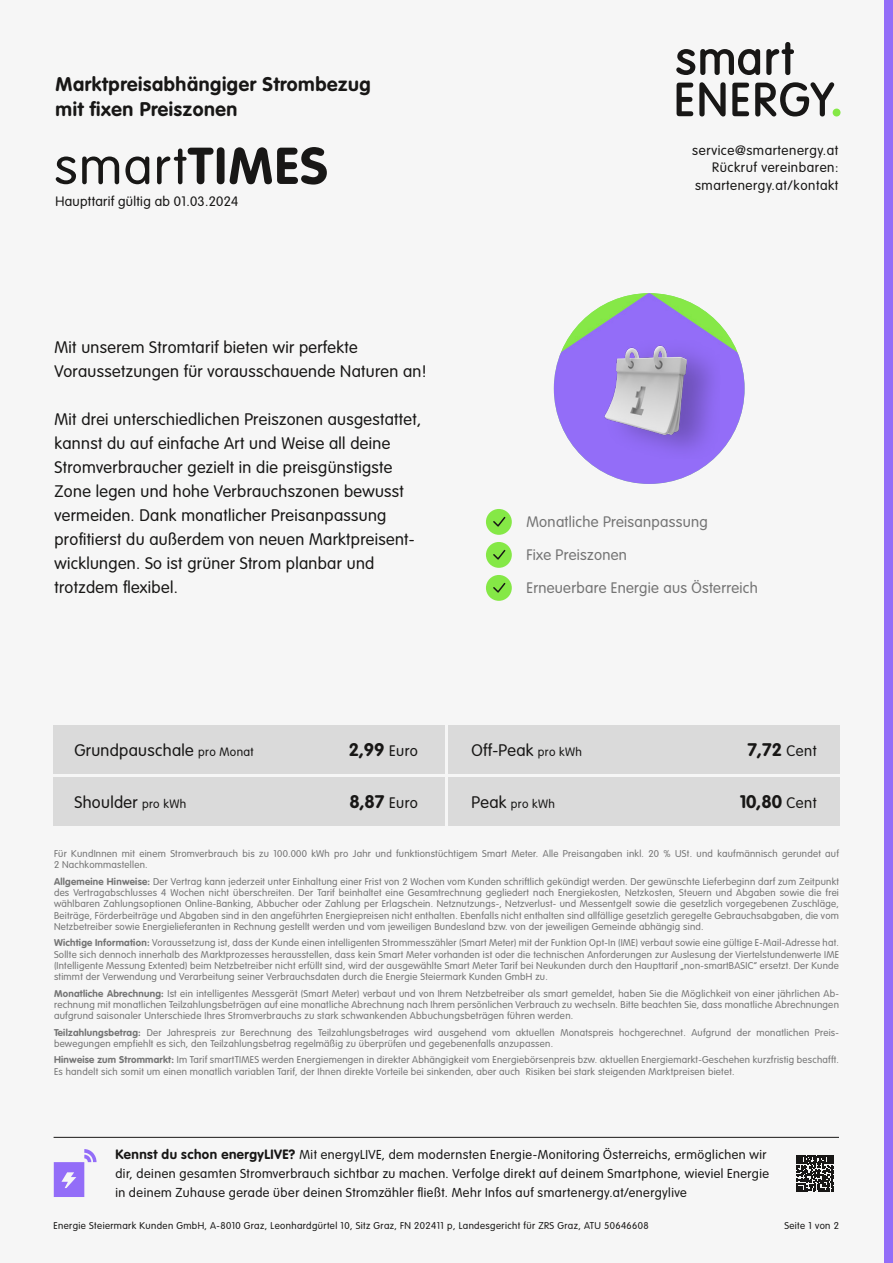
<style>
.page{position:relative;width:893px;height:1263px;background:#fff}
.page>*{position:absolute;margin:0;border:0;box-sizing:border-box;transform-origin:0 0}
.t1{font:300 51px "VAG Rounded Std";letter-spacing:.035em;color:#181716}
.t2{font:700 19.5px/25.5px "VAG Rounded Std";letter-spacing:.03em;color:#181716}
.t3{font:700 18px "VAG Rounded Std";color:#181716}
.t4{font:300 16.5px/24px "VAG Rounded Std";letter-spacing:.02em;color:#181716}
.t5{font:300 15px "VAG Rounded Std";letter-spacing:.02em;color:#747474}
.t6{font:300 13.5px/17.2px "VAG Rounded Std";letter-spacing:.04em;color:#181716;text-align:right}
.t7{font:300 13.5px "VAG Rounded Std";letter-spacing:.02em;color:#181716}
.t8{font:300 12.75px/18.9px "VAG Rounded Std";letter-spacing:.04em;color:#181716}
.t9{font:300 12px "VAG Rounded Std";letter-spacing:.03em;color:#181716}
.t10{font:300 9.75px/11.2px "VAG Rounded Std";letter-spacing:.025em;color:#747474}
.t11{font:300 9.75px "VAG Rounded Std";letter-spacing:.04em;color:#181716}
.s1{font-weight:700}
.s2{font-size:12px}
.s3{font-weight:300;font-size:15px}
.s4{font-size:16.5px}
.s5{font-weight:700;font-size:13.35px}
</style>
<div class="page">
<div style="left:0;top:0;width:884px;height:1263px;background:#f6f6f6"></div>
<div style="left:884px;top:0;width:9px;height:1263px;background:#936df8"></div>
<div style="left:448px;top:725px;width:391px;height:49px;background:#dadada"></div>
<div style="left:54px;top:725px;width:391px;height:49px;background:#dadada"></div>
<div style="left:448px;top:777px;width:391px;height:49px;background:#dadada"></div>
<div style="left:54px;top:777px;width:391px;height:49px;background:#dadada"></div>
<div style="left:486px;top:509px;width:26px;height:26px;background:#85e846;border-radius:50%"></div>
<svg style="left:493px;top:516px;width:13px;height:11px"></svg>
<div style="left:486px;top:542px;width:26px;height:26px;background:#85e846;border-radius:50%"></div>
<svg style="left:493px;top:549px;width:13px;height:11px"></svg>
<div style="left:486px;top:575px;width:26px;height:26px;background:#85e846;border-radius:50%"></div>
<svg style="left:493px;top:582px;width:13px;height:11px"></svg>
<img style="left:553px;top:293px;width:191px;height:191px">
<svg style="left:766px;top:42px;width:28px;height:33px"></svg>
<svg style="left:677px;top:83px;width:16px;height:33px"></svg>
<svg style="left:699px;top:82px;width:27px;height:34px"></svg>
<svg style="left:732px;top:83px;width:17px;height:33px"></svg>
<svg style="left:676px;top:49px;width:84px;height:26px"></svg>
<svg style="left:755px;top:82px;width:86px;height:35px"></svg>
<hr style="left:54px;top:1137px;width:785px;height:1px;background:#181716">
<svg style="left:54px;top:1149px;width:43px;height:48px"></svg>
<svg style="left:796px;top:1155px;width:38px;height:37px"></svg>
<h2 class="t2" style="left:56px;top:72px;width:317px">Marktpreisabhängiger Strombezug mit fixen Preiszonen</h2>
<h1 class="t1" style="left:54px;top:137px;width:275px">smart<span class="s1">TIMES</span></h1>
<h3 class="t7" style="left:56px;top:194px;width:184px">Haupttarif gültig ab 01.03.2024</h3>
<h3 class="t4" style="left:54px;top:336px;width:374px">Mit unserem Stromtarif bieten wir perfekte<br>Voraussetzungen für vorausschauende Naturen an!</h3>
<p class="t4" style="left:54px;top:408px;width:368px">Mit drei unterschiedlichen Preiszonen ausgestattet, kannst du auf einfache Art und Weise all deine Stromverbraucher gezielt in die preisgünstigste Zone legen und hohe Verbrauchszonen bewusst vermeiden. Dank monatlicher Preisanpassung profitierst du außerdem von neuen Marktpreisent&shy;wicklungen. So ist grüner Strom planbar und trotzdem flexibel.</p>
<h3 class="t6" style="left:692px;top:142px;width:148px">service@smartenergy.at<br>Rückruf vereinbaren: smartenergy.at/kontakt</h3>
<h3 class="t5" style="left:526px;top:513px;width:183px">Monatliche Preisanpassung</h3>
<h3 class="t5" style="left:526px;top:546px;width:102px">Fixe Preiszonen</h3>
<h3 class="t5" style="left:526px;top:579px;width:233px">Erneuerbare Energie aus Österreich</h3>
<h3 class="t4" style="left:74px;top:739px;width:181px">Grundpauschale <span class="s2">pro Monat</span></h3>
<h3 class="t3" style="left:349px;top:739px;width:71px">2,99 <span class="s3">Euro</span></h3>
<h3 class="t4" style="left:472px;top:739px;width:112px">Off-Peak <span class="s2">pro kWh</span></h3>
<h3 class="t3" style="left:748px;top:739px;width:71px">7,72 <span class="s3">Cent</span></h3>
<h3 class="t4" style="left:74px;top:790px;width:113px">Shoulder <span class="s2">pro kWh</span></h3>
<h3 class="t3" style="left:349px;top:791px;width:70px">8,87 <span class="s3">Euro</span></h3>
<p class="t9" style="left:472px;top:796px;width:85px"><span class="s4">Peak</span> pro kWh</p>
<h3 class="t3" style="left:740px;top:791px;width:78px">10,80 <span class="s3">Cent</span></h3>
<p class="t10" style="left:54px;top:848px;width:786px">Für KundInnen mit einem Stromverbrauch bis zu 100.000 kWh pro Jahr und funktionstüchtigem Smart Meter. Alle Preisangaben inkl. 20 % USt. und kaufmännisch gerundet auf<br>2 Nachkommastellen.</p>
<p class="t10" style="left:54px;top:876px;width:786px;text-align:justify"><span class="s1">Allgemeine Hinweise:</span> Der Vertrag kann jederzeit unter Einhaltung einer Frist von 2 Wochen vom Kunden schriftlich gekündigt werden. Der gewünschte Lieferbeginn darf zum Zeitpunkt des Vertragabschlusses 4 Wochen nicht überschreiten. Der Tarif beinhaltet eine Gesamtrechnung gegliedert nach Energiekosten, Netzkosten, Steuern und Abgaben sowie die frei wählbaren Zahlungsoptionen Online-Banking, Abbucher oder Zahlung per Erlagschein. Netznutzungs-, Netzverlust- und Messentgelt sowie die gesetzlich vorgegebenen Zuschläge, Beiträge, Förderbeiträge und Abgaben sind in den angeführten Energiepreisen nicht enthalten. Ebenfalls nicht enthalten sind allfällige gesetzlich geregelte Gebrauchsabgaben, die vom Netzbetreiber sowie Energielieferanten in Rechnung gestellt werden und vom jeweiligen Bundesland bzw. von der jeweiligen Gemeinde abhängig sind.</p>
<p class="t10" style="left:54px;top:938px;width:786px;text-align:justify"><span class="s1">Wichtige Information:</span> Voraussetzung ist, dass der Kunde einen intelligenten Strommesszähler (Smart Meter) mit der Funktion Opt-In (IME) verbaut sowie eine gültige E-Mail-Adresse hat.<br>Sollte sich dennoch innerhalb des Marktprozesses herausstellen, dass kein Smart Meter vorhanden ist oder die technischen Anforderungen zur Auslesung der Viertelstundenwerte IME (Intelligente Messung Extented) beim Netzbetreiber nicht erfüllt sind, wird der ausgewählte Smart Meter Tarif bei Neukunden durch den Haupttarif „non-smartBASIC“ ersetzt. Der Kunde stimmt der Verwendung und Verarbeitung seiner Verbrauchsdaten durch die Energie Steiermark Kunden GmbH zu.</p>
<p class="t10" style="left:54px;top:988px;width:786px;text-align:justify"><span class="s1">Monatliche Abrechnung:</span> Ist ein intelligentes Messgerät (Smart Meter) verbaut und von Ihrem Netzbetreiber als smart gemeldet, haben Sie die Möglichkeit von einer jährlichen Ab&shy;rechnung mit monatlichen Teilzahlungsbeträgen auf eine monatliche Abrechnung nach Ihrem persönlichen Verbrauch zu wechseln. Bitte beachten Sie, dass monatliche Abrechnungen aufgrund saisonaler Unterschiede Ihres Stromverbrauchs zu stark schwankenden Abbuchungsbeträgen führen werden.</p>
<p class="t10" style="left:54px;top:1027px;width:786px"><span class="s1">Teilzahlungsbetrag:</span> Der Jahrespreis zur Berechnung des Teilzahlungsbetrages wird ausgehend vom aktuellen Monatspreis hochgerechnet. Aufgrund der monatlichen Preis&shy;bewegungen empfiehlt es sich, den Teilzahlungsbetrag regelmäßig zu überprüfen und gegebenenfalls anzupassen.</p>
<p class="t10" style="left:54px;top:1055px;width:786px"><span class="s1">Hinweise zum Strommarkt:</span> Im Tarif smartTIMES werden Energiemengen in direkter Abhängigkeit vom Energiebörsenpreis bzw. aktuellen Energiemarkt-Geschehen kurzfristig beschafft.<br>Es handelt sich somit um einen monatlich variablen Tarif, der Ihnen direkte Vorteile bei sinkenden, aber auch Risiken bei stark steigenden Marktpreisen bietet.</p>
<p class="t8" style="left:115px;top:1146px;width:655px"><span class="s5">Kennst du schon energyLIVE?</span> Mit energyLIVE, dem modernsten Energie-Monitoring Österreichs, ermöglichen wir dir, deinen gesamten Stromverbrauch sichtbar zu machen. Verfolge direkt auf deinem Smartphone, wieviel Energie in deinem Zuhause gerade über deinen Stromzähler fließt. Mehr Infos auf smartenergy.at/energylive</p>
<p class="t11" style="left:53px;top:1220px;width:597px">Energie Steiermark Kunden GmbH, A-8010 Graz, Leonhardgürtel 10, Sitz Graz, FN 202411 p, Landesgericht für ZRS Graz, ATU 50646608</p>
<p class="t11" style="left:784px;top:1220px;width:56px">Seite 1 von 2</p>
</div>
